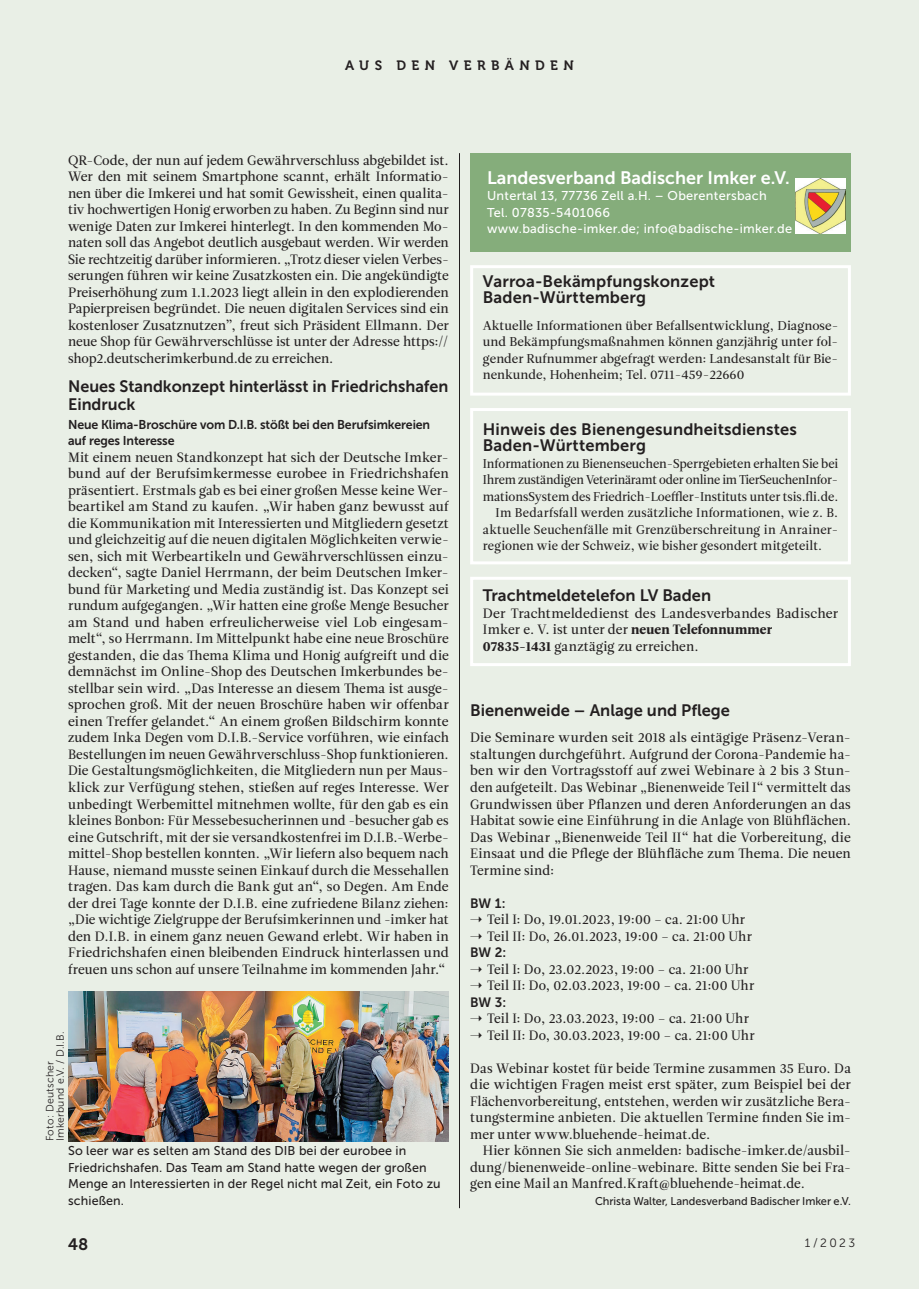
<style>
.page{position:relative;width:919px;height:1289px;background:#fff}
.page>*{position:absolute;margin:0;border:0;box-sizing:border-box;transform-origin:0 0}
.t1{font:18px "Museo Sans 700";color:#fff}
.t2{font:16.5px/16.5px "Museo Sans 700";color:#231f20}
.t3{font:16.5px "Museo 700";color:#231f20}
.t4{font:13.5px/16.5px "Leitura Roman 2";letter-spacing:.005em;color:#231f20;text-align:justify}
.t5{font:13.5px "Museo 700";letter-spacing:.4em;color:#241f21}
.t6{font:13.5px "Museo Sans 700";color:#231f20}
.t7{font:12.75px/16.5px "Leitura Roman 2";color:#231f20;text-align:justify}
.t8{font:12.75px/16.5px "Museo Sans 500";letter-spacing:.01em;color:#231f20}
.t9{font:12.75px/16.5px "Museo Sans 500";letter-spacing:.02em;color:#fff}
.t10{font:12.75px/16.5px "Museo Sans 700";letter-spacing:-.01em;color:#231f20}
.t11{font:12.75px "Leitura Roman 2";color:#231f20;scale:.95 1}
.t12{font:12px "Museo Sans 300";color:#231f20}
.t13{font:11.25px "Museo Sans 500";letter-spacing:-.005em;color:#231f20}
.t14{font:10.5px/10.5px "Museo Sans 300";letter-spacing:.02em;color:#231f20}
.s1{font-family:"Leitura Roman 4"}
</style>
<div class="page">
<div style="left:906px;top:0;width:12px;height:1288px;background:#e9efe6"></div>
<div style="left:0;top:0;width:906px;height:1288px;background:#e9efe6"></div>
<hr style="left:459px;top:153px;width:1px;height:1055px;background:#231f20">
<div style="left:470px;top:265px;width:380px;height:130px;border:3px solid #fff"></div>
<img style="left:68px;top:991px;width:381px;height:150px">
<div style="left:470px;top:153px;width:380px;height:99px;background:#85ad7b"></div>
<img style="left:795px;top:178px;width:50px;height:55px">
<div style="left:470px;top:408px;width:380px;height:156px;border:3px solid #fff"></div>
<div style="left:470px;top:576px;width:380px;height:90px;border:3px solid #fff"></div>
<p class="t5" style="left:345px;top:57px;width:230px">AUS DEN VERBÄNDEN</p>
<p class="t4" style="left:68px;top:152px;width:382px">QR-Code, der nun auf jedem Gewährverschluss abgebildet ist.<br>Wer den mit seinem Smartphone scannt, erhält Informatio&shy;nen über die Imkerei und hat somit Gewissheit, einen qualita&shy;tiv hochwertigen Honig erworben zu haben. Zu Beginn sind nur wenige Daten zur Imkerei hinterlegt. In den kommenden Mo&shy;naten soll das Angebot deutlich ausgebaut werden. Wir werden Sie rechtzeitig darüber informieren. „Trotz dieser vielen Verbes&shy;serungen führen wir keine Zusatzkosten ein. Die angekündigte Preiserhöhung zum 1.1.2023 liegt allein in den explodierenden Papierpreisen begründet. Die neuen digitalen Services sind ein kostenloser Zusatznutzen”, freut sich Präsident Ellmann. Der neue Shop für Gewährverschlüsse ist unter der Adresse https:// shop2.deutscherimkerbund.de zu erreichen.</p>
<p class="t2" style="left:68px;top:378px;width:382px;line-height:18px">Neues Standkonzept hinterlässt in Friedrichshafen<br>Eindruck</p>
<p class="t10" style="left:68px;top:416px;width:363px">Neue Klima-Broschüre vom D.I.B. stößt bei den Berufsimkereien auf reges Interesse</p>
<p class="t4" style="left:68px;top:449px;width:382px">Mit einem neuen Standkonzept hat sich der Deutsche Imker&shy;bund auf der Berufsimkermesse eurobee in Friedrichshafen präsentiert. Erstmals gab es bei einer großen Messe keine Wer&shy;beartikel am Stand zu kaufen. „Wir haben ganz bewusst auf die Kommunikation mit Interessierten und Mitgliedern gesetzt und gleichzeitig auf die neuen digitalen Möglichkeiten verwie&shy;sen, sich mit Werbeartikeln und Gewährverschlüssen einzu&shy;decken“, sagte Daniel Herrmann, der beim Deutschen Imker&shy;bund für Marketing und Media zuständig ist. Das Konzept sei rundum aufgegangen. „Wir hatten eine große Menge Besucher am Stand und haben erfreulicherweise viel Lob eingesam&shy;melt“, so Herrmann. Im Mittelpunkt habe eine neue Broschüre gestanden, die das Thema Klima und Honig aufgreift und die demnächst im Online-Shop des Deutschen Imkerbundes be&shy;stellbar sein wird. „Das Interesse an diesem Thema ist ausge&shy;sprochen groß. Mit der neuen Broschüre haben wir offenbar einen Treffer gelandet.“ An einem großen Bildschirm konnte zudem Inka Degen vom D.I.B.-Service vorführen, wie einfach Bestellungen im neuen Gewährverschluss-Shop funktionieren.<br>Die Gestaltungsmöglichkeiten, die Mitgliedern nun per Maus&shy;klick zur Verfügung stehen, stießen auf reges Interesse. Wer unbedingt Werbemittel mitnehmen wollte, für den gab es ein kleines Bonbon: Für Messebesucherinnen und -besucher gab es eine Gutschrift, mit der sie versandkostenfrei im D.I.B.-Werbe&shy;mittel-Shop bestellen konnten. „Wir liefern also bequem nach Hause, niemand musste seinen Einkauf durch die Messehallen tragen. Das kam durch die Bank gut an“, so Degen. Am Ende der drei Tage konnte der D.I.B. eine zufriedene Bilanz ziehen: „Die wichtige Zielgruppe der Berufsimkerinnen und -imker hat den D.I.B. in einem ganz neuen Gewand erlebt. Wir haben in Friedrichshafen einen bleibenden Eindruck hinterlassen und freuen uns schon auf unsere Teilnahme im kommenden Jahr.“</p>
<p class="t14" style="left:45px;top:1141px;width:111px;rotate:-90deg">Foto: Deutscher<br>Imkerbund e.V. / D.I.B.</p>
<p class="t8" style="left:68px;top:1142px;width:374px">So leer war es selten am Stand des DIB bei der eurobee in Friedrichshafen. Das Team am Stand hatte wegen der großen Menge an Interessierten in der Regel nicht mal Zeit, ein Foto zu schießen.</p>
<h1 class="t1" style="left:487px;top:167px;width:304px">Landesverband Badischer Imker e.V.</h1>
<p class="t9" style="left:487px;top:187px;width:306px">Untertal 13, 77736 Zell a.H. – Oberentersbach<br>Tel. 07835-5401066<br>www.badische-imker.de; info@badische-imker.de</p>
<p class="t2" style="left:483px;top:273px;width:234px">Varroa-Bekämpfungskonzept<br>Baden-Württemberg</p>
<p class="t7" style="left:483px;top:317px;width:357px">Aktuelle Informationen über Befallsentwicklung, Diagnose&shy;und Bekämpfungsmaßnahmen können ganzjährig unter fol&shy;gender Rufnummer abgefragt werden: Landesanstalt für Bie&shy;nenkunde, Hohenheim; Tel. 0711-459-22660</p>
<p class="t2" style="left:483px;top:421px;width:315px">Hinweis des Bienengesundheitsdienstes<br>Baden-Württemberg</p>
<p class="t7" style="left:483px;top:455px;width:357px">Informationen zu Bienenseuchen-Sperrgebieten erhalten Sie bei</p>
<p class="t11" style="left:483px;top:471px;width:375px">Ihrem zuständigen Veterinäramt oder online im TierSeuchenInfor-</p>
<p class="t7" style="left:483px;top:488px;width:357px">mationsSystem des Friedrich-Loeffler-Instituts unter tsis.fli.de.</p>
<p class="t7" style="left:495px;top:505px;width:344px">Im Bedarfsfall werden zusätzliche Informationen, wie z. B.</p>
<p class="t7" style="left:483px;top:521px;width:354px">aktuelle Seuchenfälle mit Grenzüberschreitung in Anrainer-</p>
<p class="t7" style="left:483px;top:538px;width:340px">regionen wie der Schweiz, wie bisher gesondert mitgeteilt.</p>
<p class="t2" style="left:483px;top:587px;width:230px">Trachtmeldetelefon LV Baden</p>
<p class="t4" style="left:483px;top:605px;width:356px;text-align:left">Der Trachtmeldedienst des Landesverbandes Badischer<br>Imker e. V. ist unter der <span class="s1">neuen Telefonnummer<br>07835-1431</span> ganztägig zu erreichen.</p>
<p class="t2" style="left:470px;top:701px;width:261px">Bienenweide – Anlage und Pflege</p>
<p class="t4" style="left:470px;top:729px;width:382px">Die Seminare wurden seit 2018 als eintägige Präsenz-Veran&shy;staltungen durchgeführt. Aufgrund der Corona-Pandemie ha&shy;ben wir den Vortragsstoff auf zwei Webinare à 2 bis 3 Stun&shy;den aufgeteilt. Das Webinar „Bienenweide Teil I“ vermittelt das Grundwissen über Pflanzen und deren Anforderungen an das Habitat sowie eine Einführung in die Anlage von Blühflächen.<br>Das Webinar „Bienenweide Teil II“ hat die Vorbereitung, die Einsaat und die Pflege der Blühfläche zum Thema. Die neuen Termine sind:</p>
<p class="t6" style="left:470px;top:895px;width:37px">BW 1:</p>
<p class="t4" style="left:470px;top:911px;width:283px">➝ Teil I: Do, 19.01.2023, 19:00 – ca. 21:00 Uhr ➝ Teil II: Do, 26.01.2023, 19:00 – ca. 21:00 Uhr</p>
<p class="t6" style="left:470px;top:944px;width:38px">BW 2:</p>
<p class="t4" style="left:470px;top:960px;width:286px">➝ Teil I: Do, 23.02.2023, 19:00 – ca. 21:00 Uhr ➝ Teil II: Do, 02.03.2023, 19:00 – ca. 21:00 Uhr</p>
<p class="t6" style="left:470px;top:994px;width:37px">BW 3:</p>
<p class="t4" style="left:470px;top:1010px;width:286px">➝ Teil I: Do, 23.03.2023, 19:00 – ca. 21:00 Uhr ➝ Teil II: Do, 30.03.2023, 19:00 – ca. 21:00 Uhr</p>
<p class="t4" style="left:470px;top:1059px;width:382px">Das Webinar kostet für beide Termine zusammen 35 Euro. Da die wichtigen Fragen meist erst später, zum Beispiel bei der Flächenvorbereitung, entstehen, werden wir zusätzliche Bera&shy;tungstermine anbieten. Die aktuellen Termine finden Sie im&shy;mer unter www.bluehende-heimat.de.</p>
<p class="t4" style="left:470px;top:1142px;width:382px;text-indent:13px">Hier können Sie sich anmelden: badische-imker.de/ausbil&shy;dung/bienenweide-online-webinare. Bitte senden Sie bei Fra&shy;gen eine Mail an Manfred.Kraft@bluehende-heimat.de.</p>
<p class="t13" style="left:595px;top:1194px;width:257px">Christa Walter, Landesverband Badischer Imker e.V.</p>
<p class="t3" style="left:68px;top:1235px;width:21px">48</p>
<p class="t12" style="left:804px;top:1236px;width:52px">1/2023</p>
</div>
